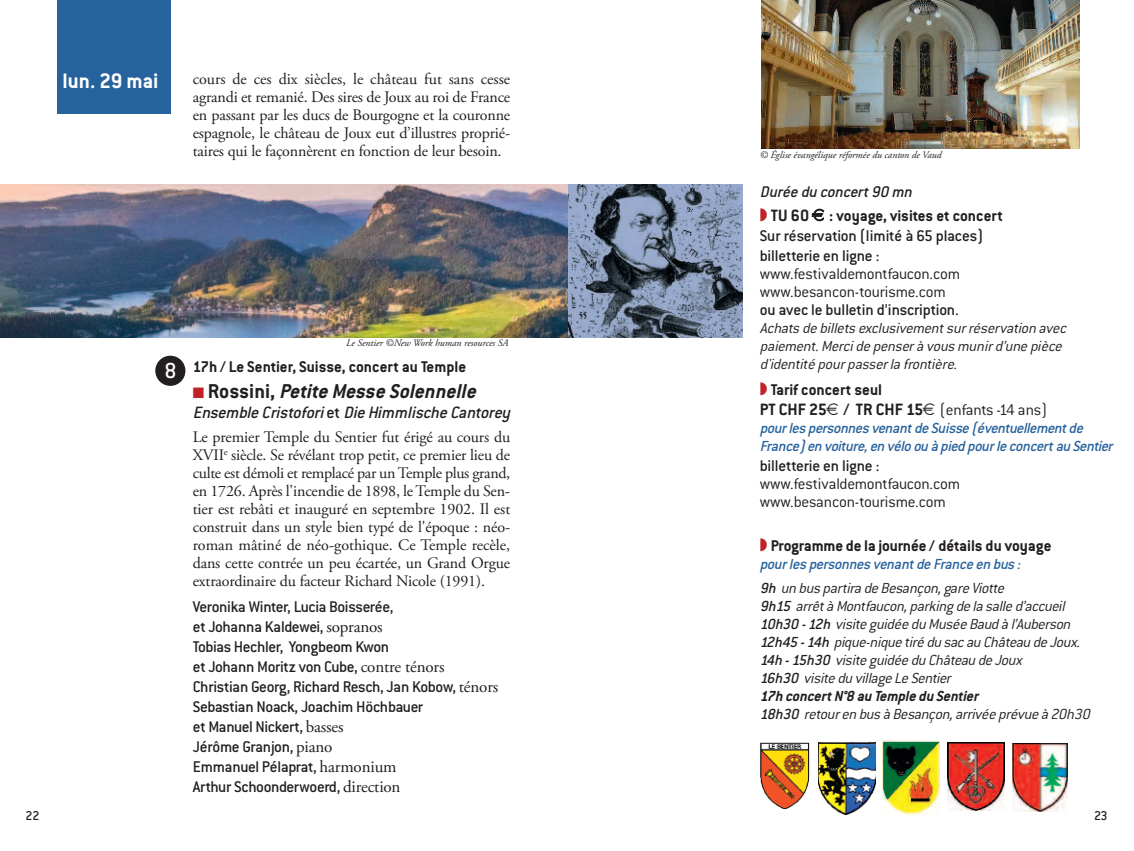
<style>
.page{position:relative;width:1134px;height:851px;background:#fff}
.page>*{position:absolute;margin:0;border:0;box-sizing:border-box;transform-origin:0 0}
.t1{font:500 23.8px "Conduit ITC";color:#fff}
.t2{font:700 23px "Conduit ITC";color:#fff}
.t3{font:italic 700 22px "Conduit ITC";color:#231f20}
.t4{font:italic 500 18px "Conduit ITC";color:#231f20}
.t5{font:700 18px "Conduit ITC";color:#231f20}
.t6{font:500 17px/20px "Conduit ITC";letter-spacing:-.02em;color:#231f20}
.t7{font:700 17px/24px "Conduit ITC";color:#231f20}
.t8{font:300 17px/18px "Conduit ITC";letter-spacing:-.01em;color:#231f20}
.t9{font:16px/18px "Adobe Garamond Pro";letter-spacing:-.01em;color:#231f20;text-align:justify}
.t10{font:italic 300 16px/18px "Conduit ITC";letter-spacing:-.015em;color:#231f20}
.t11{font:italic 500 16px/18px "Conduit ITC";color:#26629d}
.t12{font:500 14px "Conduit ITC";color:#231f20}
.t13{font:italic 10px "Adobe Garamond Pro";color:#231f20}
.s1{color:#c02228}
.s2{font-style:normal}
.s3{font-family:"Adobe Garamond Pro";font-weight:400}
.s4{font-weight:500;font-style:italic}
.s5{font-size:18px}
.s6{font-weight:300;font-size:17px}
.s7{color:#231f20}
.s8{font-weight:300;color:#231f20}
.s9{font-weight:500}
.s10{font-weight:700}
</style>
<div class="page">
<img style="left:762px;top:0;width:317px;height:149px">
<img style="left:0;top:184px;width:742px;height:153px">
<div style="left:155px;top:355px;width:31px;height:31px;background:#231f20;border-radius:50%"></div>
<div style="left:57px;top:0;width:114px;height:113px;background:#26629d"></div>
<img style="left:760px;top:742px;width:49px;height:67px">
<img style="left:818px;top:742px;width:58px;height:73px">
<img style="left:882px;top:740px;width:57px;height:75px">
<img style="left:947px;top:742px;width:57px;height:68px">
<img style="left:1013px;top:743px;width:54px;height:68px">
<h2 class="t2" style="left:62px;top:74px;width:98px">lun. 29 mai</h2>
<p class="t9" style="left:193px;top:71px;width:319px">cours de ces dix siècles, le château fut sans cesse agrandi et remanié. des sires de Joux au roi de France en passant par les ducs de Bourgogne et la couronne espagnole, le château de Joux eut d’illustres proprié&shy;taires qui le façonnèrent en fonction de leur besoin.</p>
<h1 class="t1" style="left:165px;top:363px;width:14px">8</h1>
<p class="t13" style="left:346px;top:339px;width:164px">Le Sentier ©New Work human resources SA</p>
<p class="t7" style="left:193px;top:356px;width:275px">17h / Le Sentier, Suisse, concert au Temple</p>
<h3 class="t3" style="left:193px;top:384px;width:288px"><span class="s1">■</span> <span class="s2">R o s s i n i ,</span> Petite Messe Solennelle</h3>
<p class="t4" style="left:193px;top:406px;width:322px">Ensemble Cristofori <span class="s2">e t</span> Die Himmlische Cantorey</p>
<p class="t9" style="left:193px;top:429px;width:319px">Le premier temple du sentier fut érigé au cours du XVII<sup>e</sup> siècle. se révélant trop petit, ce premier lieu de culte est démoli et remplacé par un temple plus grand, en 1726. après l'incendie de 1898, le temple du sen&shy;tier est rebâti et inauguré en septembre 1902. Il est construit dans un style bien typé de l'époque : néo&shy;roman mâtiné de néo-gothique. ce temple recèle, dans cette contrée un peu écartée, un Grand orgue extraordinaire du facteur richard nicole (1991).</p>
<p class="t6" style="left:193px;top:598px;width:307px">Veronika Winter, Lucia Boisserée,<br>et Johanna Kaldewei, <span class="s3">sopranos<br></span>Tobias Hechler, Yongbeom Kwon<br>et Johann Moritz von Cube, <span class="s3">contre ténors </span>Christian Georg, Richard Resch, Jan Kobow, <span class="s3">ténors </span>Sebastian Noack, Joachim Höchbauer<br>et Manuel Nickert, <span class="s3">basses<br></span>Jérôme Granjon, <span class="s3">piano<br></span>Emmanuel Pélaprat, <span class="s3">harmonium<br></span>Arthur Schoonderwoerd, <span class="s3">direction</span></p>
<p class="t13" style="left:760px;top:151px;width:183px">© Église évangélique réformée du canton de Vaud</p>
<p class="t7" style="left:771px;top:181px;width:233px;text-indent:-11px"><span class="s4">Durée du concert 90 mn<br></span><span class="s5">TU 60 :</span> voyage, visites et concert</p>
<p class="t6" style="left:760px;top:227px;width:225px">Sur réservation (limité à 65 places) billetterie en ligne :</p>
<p class="t8" style="left:760px;top:266px;width:202px">www.festivaldemontfaucon.com www.besancon-tourisme.com</p>
<p class="t6" style="left:760px;top:301px;width:200px">ou avec le bulletin d’inscription.</p>
<p class="t10" style="left:760px;top:321px;width:311px">Achats de billets exclusivement sur réservation avec paiement. Merci de penser à vous munir d’une pièce d'identité pour passer la frontière.</p>
<p class="t7" style="left:771px;top:379px;width:113px">Tarif concert seul</p>
<p class="t5" style="left:760px;top:404px;width:289px">PT CHF 25 / TR CHF 15 <span class="s6">(enfants -14 ans)</span></p>
<p class="t11" style="left:760px;top:421px;width:357px">pour les personnes venant de Suisse (éventuellement de<br>France) en voiture, en vélo ou à pied pour le concert au Sentier</p>
<p class="t6" style="left:760px;top:457px;width:121px">billetterie en ligne :</p>
<p class="t8" style="left:760px;top:476px;width:202px">www.festivaldemontfaucon.com www.besancon-tourisme.com</p>
<p class="t7" style="left:771px;top:535px;width:282px">Programme de la journée / détails du voyage</p>
<p class="t11" style="left:760px;top:554px;width:265px;line-height:24px">pour les personnes venant de France en bus :<br><span class="s7">9h</span> <span class="s8">un bus partira de Besançon, gare Viotte</span></p>
<p class="t10" style="left:760px;top:599px;width:335px"><span class="s9">9h15</span> arrêt à Montfaucon, parking de la salle d’accueil <span class="s9">10h30 - 12h</span> visite guidée du Musée Baud à l’Auberson <span class="s9">12h45 - 14h</span> pique-nique tiré du sac au Château de Joux.<br><span class="s9">14h - 15h30</span> visite guidée du Château de Joux<br><span class="s9">16h30</span> visite du village Le Sentier<br><span class="s10">17h concert N°8 au Temple du Sentier<br></span><span class="s9">18h30</span> retour en bus à Besançon, arrivée prévue à 20h30</p>
<p class="t12" style="left:25px;top:811px;width:16px">22</p>
<p class="t12" style="left:1094px;top:811px;width:15px">23</p>
</div>
